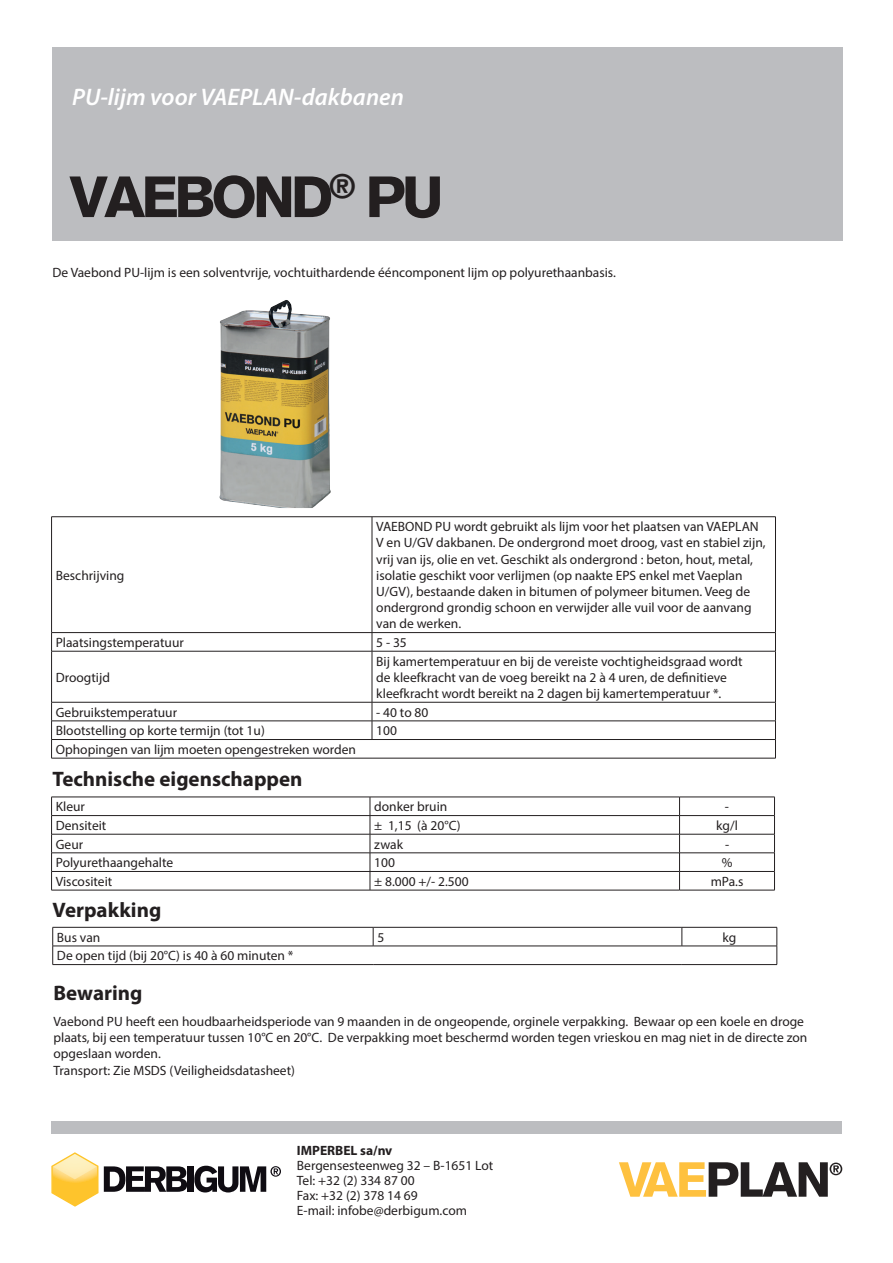
<style>
.page{position:relative;width:893px;height:1263px;background:#fff}
.page>*{position:absolute;margin:0;border:0;box-sizing:border-box;transform-origin:0 0}
.t1{font:900 57px "Akzidenz Grotesk";letter-spacing:-.07em;color:#231f20}
.t2{font:italic 600 24px "Myriad Pro";color:#fff}
.t3{font:700 21px "Myriad Pro";color:#231f20}
.t4{font:13.5px/16.2px "Myriad Pro";color:#231f20}
.t5{font:700 13.5px "Myriad Pro";color:#231f20}
</style>
<div class="page">
<div style="left:52px;top:47px;width:790px;height:193px;background:#bcbdc0"></div>
<div style="left:52px;top:1122px;width:790px;height:12px;background:#bcbdc0"></div>
<img style="left:219px;top:300px;width:112px;height:208px">
<svg style="left:52px;top:798px;width:722px;height:92px"></svg>
<hr style="left:51px;top:797px;width:319px;height:1px;background:#231f20">
<hr style="left:370px;top:797px;width:309px;height:1px;background:#231f20">
<hr style="left:679px;top:797px;width:96px;height:1px;background:#231f20">
<hr style="left:51px;top:815px;width:319px;height:1px;background:#231f20">
<hr style="left:370px;top:815px;width:309px;height:1px;background:#231f20">
<hr style="left:679px;top:815px;width:96px;height:1px;background:#231f20">
<hr style="left:51px;top:834px;width:319px;height:1px;background:#231f20">
<hr style="left:370px;top:834px;width:309px;height:1px;background:#231f20">
<hr style="left:679px;top:834px;width:96px;height:1px;background:#231f20">
<hr style="left:51px;top:852px;width:319px;height:1px;background:#231f20">
<hr style="left:370px;top:852px;width:309px;height:1px;background:#231f20">
<hr style="left:679px;top:852px;width:96px;height:1px;background:#231f20">
<hr style="left:51px;top:871px;width:319px;height:1px;background:#231f20">
<svg style="left:51px;top:797px;width:1px;height:93px"></svg>
<hr style="left:370px;top:871px;width:309px;height:1px;background:#231f20">
<svg style="left:370px;top:797px;width:1px;height:93px"></svg>
<hr style="left:679px;top:871px;width:96px;height:1px;background:#231f20">
<svg style="left:679px;top:797px;width:1px;height:93px"></svg>
<svg style="left:774px;top:797px;width:1px;height:93px"></svg>
<hr style="left:51px;top:890px;width:319px;height:1px;background:#231f20">
<hr style="left:370px;top:890px;width:309px;height:1px;background:#231f20">
<hr style="left:679px;top:890px;width:96px;height:1px;background:#231f20">
<svg style="left:51px;top:1152px;width:136px;height:55px"></svg>
<div style="left:188px;top:1166px;width:6px;height:26px;background:#0f0c12"></div>
<svg style="left:194px;top:1166px;width:87px;height:26px"></svg>
<svg style="left:619px;top:1162px;width:223px;height:35px"></svg>
<svg style="left:52px;top:517px;width:723px;height:241px"></svg>
<hr style="left:51px;top:516px;width:321px;height:1px;background:#231f20">
<hr style="left:51px;top:517px;width:1px;height:115px;background:#231f20">
<hr style="left:372px;top:516px;width:404px;height:1px;background:#231f20">
<hr style="left:372px;top:517px;width:1px;height:115px;background:#231f20">
<hr style="left:775px;top:517px;width:1px;height:115px;background:#231f20">
<hr style="left:51px;top:632px;width:321px;height:1px;background:#231f20">
<svg style="left:51px;top:633px;width:1px;height:18px"></svg>
<hr style="left:372px;top:632px;width:404px;height:1px;background:#231f20">
<svg style="left:372px;top:633px;width:1px;height:18px"></svg>
<svg style="left:775px;top:633px;width:1px;height:18px"></svg>
<hr style="left:51px;top:651px;width:321px;height:1px;background:#231f20">
<hr style="left:51px;top:651px;width:1px;height:51px;background:#231f20">
<hr style="left:372px;top:651px;width:404px;height:1px;background:#231f20">
<hr style="left:372px;top:651px;width:1px;height:51px;background:#231f20">
<hr style="left:775px;top:651px;width:1px;height:51px;background:#231f20">
<hr style="left:51px;top:702px;width:321px;height:1px;background:#231f20">
<hr style="left:372px;top:702px;width:404px;height:1px;background:#231f20">
<hr style="left:51px;top:721px;width:321px;height:1px;background:#231f20">
<hr style="left:372px;top:721px;width:404px;height:1px;background:#231f20">
<svg style="left:372px;top:702px;width:1px;height:37px"></svg>
<hr style="left:51px;top:739px;width:321px;height:1px;background:#231f20">
<svg style="left:51px;top:702px;width:1px;height:56px"></svg>
<hr style="left:372px;top:739px;width:404px;height:1px;background:#231f20">
<svg style="left:775px;top:702px;width:1px;height:56px"></svg>
<hr style="left:51px;top:758px;width:321px;height:1px;background:#231f20">
<hr style="left:372px;top:758px;width:404px;height:1px;background:#231f20">
<svg style="left:52px;top:927px;width:726px;height:37px"></svg>
<hr style="left:53px;top:964px;width:320px;height:1px;background:#231f20">
<hr style="left:373px;top:964px;width:309px;height:1px;background:#231f20">
<hr style="left:682px;top:964px;width:95px;height:1px;background:#231f20">
<h2 class="t2" style="left:72px;top:81px;width:333px">PU-lijm voor VAEPLAN-dakbanen</h2>
<h1 class="t1" style="left:69px;top:163px;width:376px">VAEBOND<sup>®</sup> PU</h1>
<p class="t4" style="left:53px;top:264px;width:565px">De Vaebond PU-lijm is een solventvrije, vochtuithardende ééncomponent lijm op polyurethaanbasis.</p>
<p class="t4" style="left:56px;top:567px;width:70px">Beschrijving</p>
<p class="t4" style="left:376px;top:518px;width:391px">VAEBOND PU wordt gebruikt als lijm voor het plaatsen van VAEPLAN V en U/GV dakbanen. De ondergrond moet droog, vast en stabiel zijn, vrij van ijs, olie en vet. Geschikt als ondergrond : beton, hout, metal, isolatie geschikt voor verlijmen (op naakte EPS enkel met Vaeplan U/GV), bestaande daken in bitumen of polymeer bitumen. Veeg de ondergrond grondig schoon en verwijder alle vuil voor de aanvang van de werken.</p>
<p class="t4" style="left:56px;top:634px;width:130px">Plaatsingstemperatuur</p>
<p class="t4" style="left:376px;top:634px;width:32px">5 - 35</p>
<p class="t4" style="left:56px;top:669px;width:56px">Droogtijd</p>
<p class="t4" style="left:376px;top:653px;width:368px">Bij kamertemperatuur en bij de vereiste vochtigheidsgraad wordt de kleefkracht van de voeg bereikt na 2 à 4 uren, de definitieve kleefkracht wordt bereikt na 2 dagen bij kamertemperatuur *.</p>
<p class="t4" style="left:56px;top:704px;width:123px">Gebruikstemperatuur</p>
<p class="t4" style="left:376px;top:704px;width:54px">- 40 to 80</p>
<p class="t4" style="left:56px;top:722px;width:211px">Blootstelling op korte termijn (tot 1u)</p>
<p class="t4" style="left:376px;top:722px;width:22px">100</p>
<p class="t4" style="left:56px;top:741px;width:302px">Ophopingen van lijm moeten opengestreken worden</p>
<h3 class="t3" style="left:53px;top:766px;width:252px">Technische eigenschappen</h3>
<p class="t4" style="left:56px;top:798px;width:31px">Kleur</p>
<p class="t4" style="left:374px;top:798px;width:75px">donker bruin</p>
<p class="t4" style="left:725px;top:798px;width:6px">-</p>
<p class="t4" style="left:56px;top:817px;width:52px">Densiteit</p>
<p class="t4" style="left:374px;top:817px;width:88px">± 1,15 (à 20°C)</p>
<p class="t4" style="left:716px;top:817px;width:23px">kg/l</p>
<p class="t4" style="left:56px;top:836px;width:29px">Geur</p>
<p class="t4" style="left:374px;top:836px;width:30px">zwak</p>
<p class="t4" style="left:725px;top:836px;width:6px">-</p>
<p class="t4" style="left:56px;top:854px;width:119px">Polyurethaangehalte</p>
<p class="t4" style="left:374px;top:854px;width:22px">100</p>
<p class="t4" style="left:722px;top:854px;width:12px">%</p>
<p class="t4" style="left:56px;top:873px;width:58px">Viscositeit</p>
<p class="t4" style="left:374px;top:873px;width:96px">± 8.000 +/- 2.500</p>
<p class="t4" style="left:711px;top:873px;width:34px">mPa.s</p>
<h3 class="t3" style="left:53px;top:896px;width:110px">Verpakking</h3>
<p class="t4" style="left:57px;top:929px;width:45px">Bus van</p>
<p class="t4" style="left:377px;top:929px;width:8px">5</p>
<p class="t4" style="left:722px;top:929px;width:15px">kg</p>
<p class="t4" style="left:57px;top:947px;width:238px">De open tijd (bij 20°C) is 40 à 60 minuten *</p>
<h3 class="t3" style="left:53px;top:979px;width:90px">Bewaring</h3>
<p class="t4" style="left:53px;top:1013px;width:755px">Vaebond PU heeft een houdbaarheidsperiode van 9 maanden in de ongeopende, orginele verpakking. Bewaar op een koele en droge plaats, bij een temperatuur tussen 10°C en 20°C. De verpakking moet beschermd worden tegen vrieskou en mag niet in de directe zon opgeslaan worden.<br>Transport: Zie MSDS (Veiligheidsdatasheet)</p>
<p class="t5" style="left:297px;top:1141px;width:97px">IMPERBEL sa/nv</p>
<p class="t4" style="left:297px;top:1157px;width:198px;line-height:15px">Bergensesteenweg 32 – B-1651 Lot<br>Tel: +32 (2) 334 87 00<br>Fax: +32 (2) 378 14 69<br>E-mail: infobe@derbigum.com</p>
</div>
